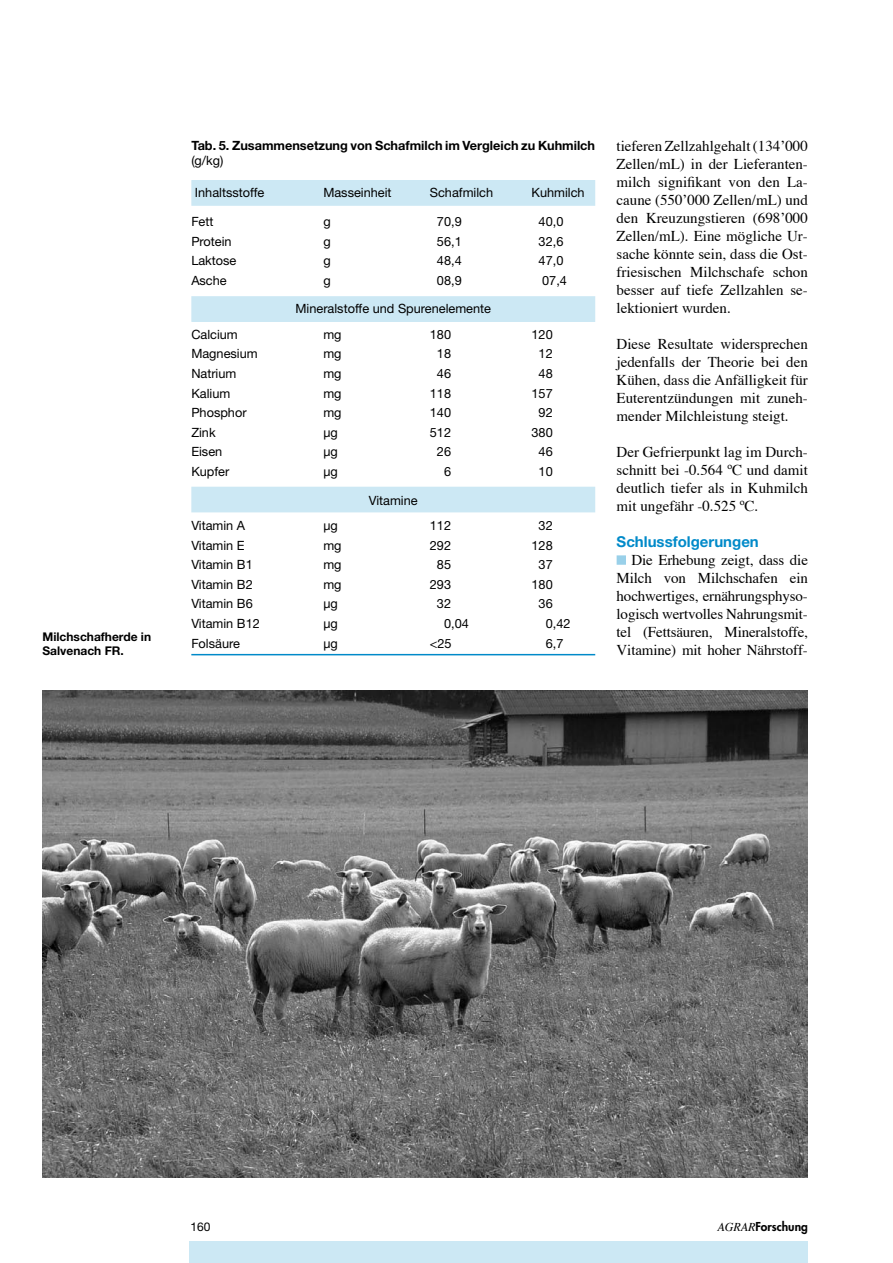
<style>
.page{position:relative;width:893px;height:1263px;background:#fff}
.page>*{position:absolute;margin:0;border:0;box-sizing:border-box;transform-origin:0 0}
.t1{font:15px/18px "Times";color:#000;text-align:justify}
.t2{font:700 15px "Helvetica Neue";color:#008ac9}
.t3{font:12.75px "Helvetica Neue";color:#000}
.t4{font:700 12.75px "Helvetica Neue";color:#000}
.t5{font:700 12px/14.4px "Helvetica Neue";color:#000}
.t6{font:800 12px "Futura";color:#000}
.t7{font:12px "Helvetica Neue";color:#000}
.s1{font-family:"Times";font-weight:400;font-style:italic}
</style>
<div class="page">
<div style="left:189px;top:1242px;width:619px;height:21px;background:#cce8f4"></div>
<div style="left:192px;top:487px;width:402px;height:25px;background:#cce8f4"></div>
<div style="left:192px;top:297px;width:402px;height:24px;background:#cce8f4"></div>
<div style="left:191px;top:296px;width:404px;height:26px;border:2px solid #cce8f4"></div>
<div style="left:192px;top:181px;width:402px;height:24px;background:#cce8f4"></div>
<div style="left:191px;top:180px;width:404px;height:26px;border:2px solid #cce8f4"></div>
<hr style="left:191px;top:654px;width:404px;height:1px;background:#008ac9">
<div style="left:617px;top:556px;width:8px;height:8px;background:#99d0e9"></div>
<div style="left:617px;top:555px;width:9px;height:10px;border:2px solid #99d0e9"></div>
<img style="left:43px;top:691px;width:765px;height:487px">
<p class="t5" style="left:43px;top:629px;width:110px">Milchschafherde in<br>Salvenach FR.</p>
<p class="t4" style="left:191px;top:137px;width:405px">Tab. 5. Zusammensetzung von Schafmilch im Vergleich zu Kuhmilch</p>
<p class="t3" style="left:191px;top:153px;width:34px">(g/kg)</p>
<p class="t3" style="left:195px;top:185px;width:71px">Inhaltsstoffe</p>
<p class="t3" style="left:323px;top:185px;width:70px">Masseinheit</p>
<p class="t3" style="left:430px;top:185px;width:65px">Schafmilch</p>
<p class="t3" style="left:531px;top:185px;width:55px">Kuhmilch</p>
<p class="t3" style="left:191px;top:214px;width:24px">Fett</p>
<p class="t3" style="left:323px;top:214px;width:9px">g</p>
<p class="t3" style="left:437px;top:214px;width:26px">70,9</p>
<p class="t3" style="left:539px;top:214px;width:26px">40,0</p>
<p class="t3" style="left:191px;top:233px;width:42px">Protein</p>
<p class="t3" style="left:323px;top:233px;width:9px">g</p>
<p class="t3" style="left:437px;top:233px;width:26px">56,1</p>
<p class="t3" style="left:539px;top:233px;width:26px">32,6</p>
<p class="t3" style="left:191px;top:253px;width:47px">Laktose</p>
<p class="t3" style="left:323px;top:253px;width:9px">g</p>
<p class="t3" style="left:437px;top:253px;width:26px">48,4</p>
<p class="t3" style="left:539px;top:253px;width:26px">47,0</p>
<p class="t3" style="left:191px;top:273px;width:37px">Asche</p>
<p class="t3" style="left:323px;top:273px;width:9px">g</p>
<p class="t3" style="left:437px;top:273px;width:26px">08,9</p>
<p class="t3" style="left:542px;top:273px;width:26px">07,4</p>
<p class="t3" style="left:295px;top:301px;width:197px">Mineralstoffe und Spurenelemente</p>
<p class="t3" style="left:191px;top:327px;width:48px">Calcium</p>
<p class="t3" style="left:323px;top:327px;width:20px">mg</p>
<p class="t3" style="left:430px;top:327px;width:23px">180</p>
<p class="t3" style="left:531px;top:327px;width:23px">120</p>
<p class="t3" style="left:191px;top:346px;width:68px">Magnesium</p>
<p class="t3" style="left:323px;top:346px;width:20px">mg</p>
<p class="t3" style="left:437px;top:346px;width:16px">18</p>
<p class="t3" style="left:539px;top:346px;width:16px">12</p>
<p class="t3" style="left:191px;top:366px;width:47px">Natrium</p>
<p class="t3" style="left:323px;top:366px;width:20px">mg</p>
<p class="t3" style="left:437px;top:366px;width:16px">46</p>
<p class="t3" style="left:539px;top:366px;width:16px">48</p>
<p class="t3" style="left:191px;top:385px;width:40px">Kalium</p>
<p class="t3" style="left:323px;top:385px;width:20px">mg</p>
<p class="t3" style="left:430px;top:385px;width:23px">118</p>
<p class="t3" style="left:531px;top:385px;width:23px">157</p>
<p class="t3" style="left:191px;top:405px;width:57px">Phosphor</p>
<p class="t3" style="left:323px;top:405px;width:20px">mg</p>
<p class="t3" style="left:430px;top:405px;width:23px">140</p>
<p class="t3" style="left:539px;top:405px;width:16px">92</p>
<p class="t3" style="left:191px;top:425px;width:26px">Zink</p>
<p class="t3" style="left:323px;top:425px;width:16px">µg</p>
<p class="t3" style="left:430px;top:425px;width:23px">512</p>
<p class="t3" style="left:531px;top:425px;width:23px">380</p>
<p class="t3" style="left:191px;top:444px;width:32px">Eisen</p>
<p class="t3" style="left:323px;top:444px;width:16px">µg</p>
<p class="t3" style="left:437px;top:444px;width:16px">26</p>
<p class="t3" style="left:539px;top:444px;width:16px">46</p>
<p class="t3" style="left:191px;top:464px;width:40px">Kupfer</p>
<p class="t3" style="left:323px;top:464px;width:16px">µg</p>
<p class="t3" style="left:444px;top:464px;width:9px">6</p>
<p class="t3" style="left:539px;top:464px;width:16px">10</p>
<p class="t3" style="left:369px;top:492px;width:50px">Vitamine</p>
<p class="t3" style="left:191px;top:518px;width:55px">Vitamin A</p>
<p class="t3" style="left:323px;top:518px;width:16px">µg</p>
<p class="t3" style="left:430px;top:518px;width:23px">112</p>
<p class="t3" style="left:539px;top:518px;width:16px">32</p>
<p class="t3" style="left:191px;top:538px;width:55px">Vitamin E</p>
<p class="t3" style="left:323px;top:538px;width:20px">mg</p>
<p class="t3" style="left:430px;top:538px;width:23px">292</p>
<p class="t3" style="left:531px;top:538px;width:23px">128</p>
<p class="t3" style="left:191px;top:557px;width:63px">Vitamin B1</p>
<p class="t3" style="left:323px;top:557px;width:20px">mg</p>
<p class="t3" style="left:437px;top:557px;width:16px">85</p>
<p class="t3" style="left:539px;top:557px;width:16px">37</p>
<p class="t3" style="left:191px;top:577px;width:63px">Vitamin B2</p>
<p class="t3" style="left:323px;top:577px;width:20px">mg</p>
<p class="t3" style="left:430px;top:577px;width:23px">293</p>
<p class="t3" style="left:531px;top:577px;width:23px">180</p>
<p class="t3" style="left:191px;top:596px;width:63px">Vitamin B6</p>
<p class="t3" style="left:323px;top:596px;width:16px">µg</p>
<p class="t3" style="left:437px;top:596px;width:16px">32</p>
<p class="t3" style="left:539px;top:596px;width:16px">36</p>
<p class="t3" style="left:191px;top:616px;width:70px">Vitamin B12</p>
<p class="t3" style="left:323px;top:616px;width:16px">µg</p>
<p class="t3" style="left:444px;top:616px;width:26px">0,04</p>
<p class="t3" style="left:546px;top:616px;width:26px">0,42</p>
<p class="t3" style="left:191px;top:636px;width:50px">Folsäure</p>
<p class="t3" style="left:323px;top:636px;width:16px">µg</p>
<p class="t3" style="left:430px;top:636px;width:23px">&lt;25</p>
<p class="t3" style="left:546px;top:636px;width:19px">6,7</p>
<p class="t1" style="left:617px;top:137px;width:193px">tieferen Zellzahlgehalt (134’000<br>Zellen/mL) in der Lieferanten&shy;milch signifikant von den La&shy;caune (550’000 Zellen/mL) und den Kreuzungstieren (698’000<br>Zellen/mL). Eine mögliche Ur&shy;sache könnte sein, dass die Ost&shy;friesischen Milchschafe schon besser auf tiefe Zellzahlen se&shy;lektioniert wurden.</p>
<p class="t1" style="left:617px;top:335px;width:193px">Diese Resultate widersprechen jedenfalls der Theorie bei den Kühen, dass die Anfälligkeit für Euterentzündungen mit zuneh&shy;mender Milchleistung steigt.</p>
<p class="t1" style="left:617px;top:443px;width:193px">Der Gefrierpunkt lag im Durch&shy;schnitt bei -0.564 ºC und damit deutlich tiefer als in Kuhmilch mit ungefähr -0.525 ºC.</p>
<p class="t2" style="left:617px;top:532px;width:144px">Schlussfolgerungen</p>
<p class="t1" style="left:617px;top:550px;width:193px;text-indent:15px">Die Erhebung zeigt, dass die Milch von Milchschafen ein hochwertiges, ernährungsphyso&shy;logisch wertvolles Nahrungsmit&shy;tel (Fettsäuren, Mineralstoffe, Vitamine) mit hoher Nährstoff-</p>
<p class="t7" style="left:190px;top:1220px;width:22px">160</p>
<p class="t6" style="left:717px;top:1219px;width:92px"><span class="s1">AGRAR</span>Forschung</p>
</div>
